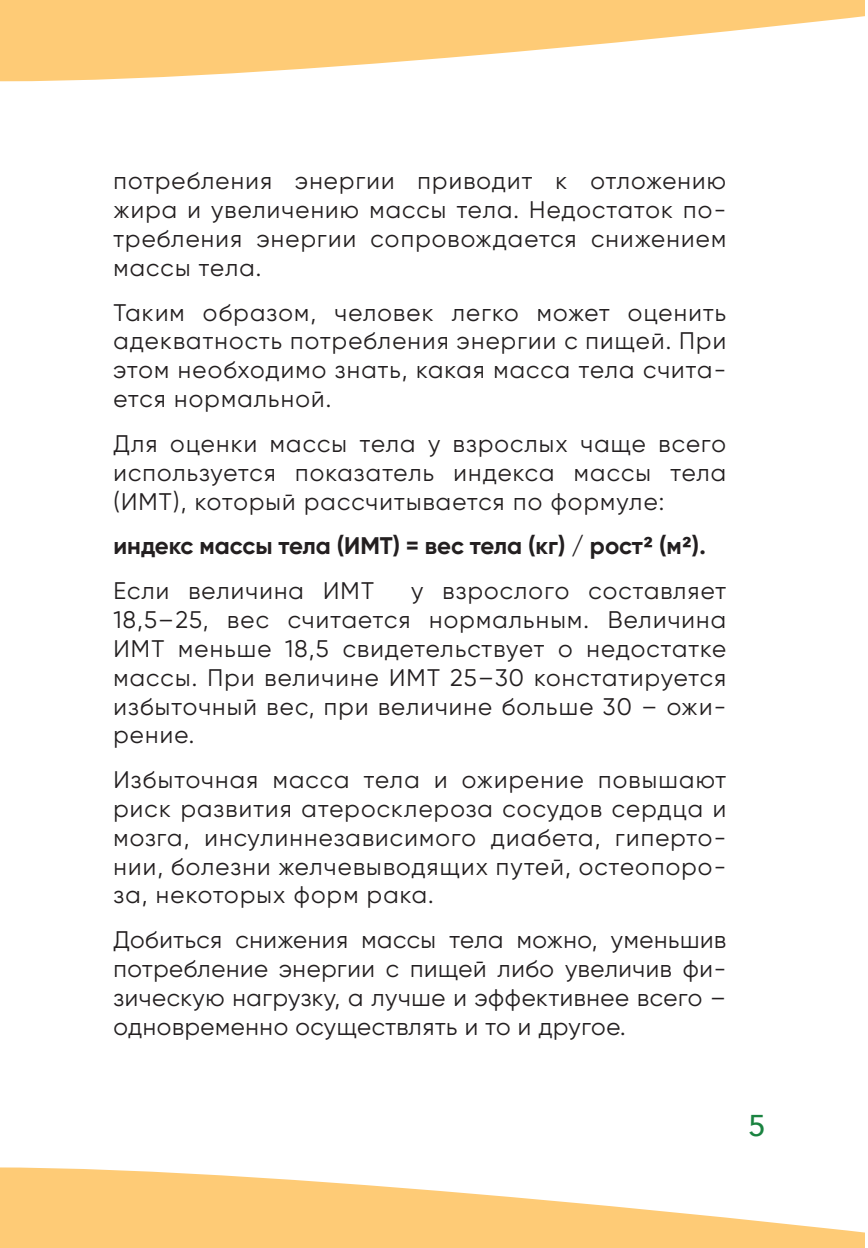
<style>
.page{position:relative;width:868px;height:1248px;background:#fff}
.page>*{position:absolute;margin:0;border:0;box-sizing:border-box;transform-origin:0 0}
.t1{font:500 30px "Avenir Next";color:#1a8340}
.t2{font:24px/28.8px "Gilroy";letter-spacing:.05em;color:#231f20;text-align:justify}
.t3{font:700 24px/44.8px "Gilroy";color:#231f20}
.s1{font-family:"Avenir Next"}
.s2{font-weight:400}
</style>
<div class="page">
<svg style="left:0;top:0;width:864px;height:81px;fill:#fecb76"></svg>
<svg style="left:0;top:1167px;width:864px;height:80px;fill:#fecb76"></svg>
<p class="t2" style="left:113px;top:166px;width:614px">потребления энергии приводит к отложению жира и увеличению массы тела. Недостаток по&shy;требления энергии сопровождается снижением массы тела.</p>
<p class="t2" style="left:113px;top:298px;width:614px">Таким образом, человек легко может оценить адекватность потребления энергии с пищей. При этом необходимо знать, какая масса тела счита&shy;ется нормальной.</p>
<p class="t2" style="left:113px;top:429px;width:614px">Для оценки массы тела у взрослых чаще всего используется показатель индекса массы тела (ИМТ), который рассчитывается по формуле:</p>
<p class="t3" style="left:113px;top:523px;width:593px">индекс массы тела (ИМТ) = вес тела (кг) / рост<span class="s1">²</span> (м<span class="s1">²</span>).<br><span class="s2">Если величина ИМТ</span></p>
<p class="t2" style="left:113px;top:576px;width:614px;text-indent:298px">у взрослого составляет 18,5–25, вес считается нормальным. Величина ИМТ меньше 18,5 свидетельствует о недостатке массы. При величине ИМТ 25–30 констатируется избыточный вес, при величине больше 30 – ожи&shy;рение.</p>
<p class="t2" style="left:113px;top:765px;width:614px">Избыточная масса тела и ожирение повышают риск развития атеросклероза сосудов сердца и мозга, инсулиннезависимого диабета, гиперто&shy;нии, болезни желчевыводящих путей, остеопоро&shy;за, некоторых форм рака.</p>
<p class="t2" style="left:113px;top:925px;width:614px">Добиться снижения массы тела можно, уменьшив потребление энергии с пищей либо увеличив фи&shy;зическую нагрузку, а лучше и эффективнее всего – одновременно осуществлять и то и другое.</p>
<p class="t1" style="left:748px;top:1100px;width:19px">5</p>
</div>
